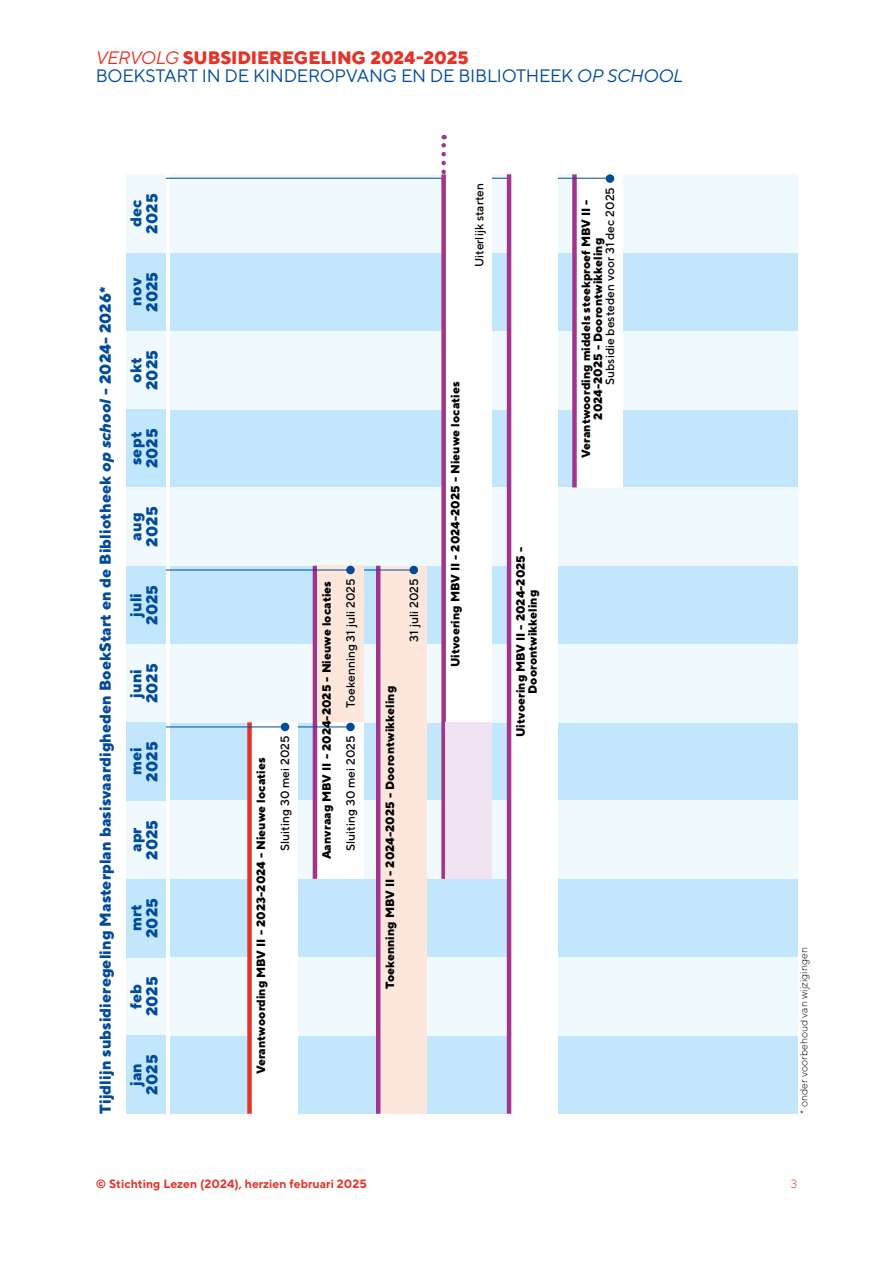
<style>
.page{position:relative;width:893px;height:1263px;background:#fff}
.page>*{position:absolute;margin:0;border:0;box-sizing:border-box;transform-origin:0 0}
.Labelkopje{font:18px "TT Norms";letter-spacing:-.015em;color:#004b9c}
.Labelkopje-2{font:800 18px "TT Norms";letter-spacing:-.005em;color:#e63328}
._2_Heading{font:800 15.75px "TT Norms";color:#004b9c}
.Tabel_extrabold_GROOT{font:800 15.75px "TT Norms";color:#004b9c}
.Tabel_medium{font:800 12px/12px "TT Norms";color:#000;text-align:center}
.Tabel_medium-2{font:500 12px "TT Norms";color:#000}
.t1{font:700 12px "TT Norms";color:#e63328}
.t2{font:300 12px "TT Norms";color:#e63328}
.Tabel_medium-3{font:300 10.5px "TT Norms";color:#000}
.s1{font-weight:400;font-style:italic}
.s2{font-style:italic}
</style>
<div class="page">
<div style="left:170px;top:1035px;width:627px;height:79px;background:#c2e6fb"></div>
<div style="left:170px;top:722px;width:627px;height:78px;background:#c2e6fb"></div>
<div style="left:170px;top:409px;width:627px;height:78px;background:#c2e6fb"></div>
<div style="left:170px;top:253px;width:627px;height:78px;background:#c2e6fb"></div>
<div style="left:170px;top:879px;width:627px;height:78px;background:#c2e6fb"></div>
<div style="left:170px;top:566px;width:627px;height:78px;background:#c2e6fb"></div>
<div style="left:126px;top:253px;width:40px;height:78px;background:#c2e6fb"></div>
<div style="left:126px;top:566px;width:40px;height:78px;background:#c2e6fb"></div>
<div style="left:126px;top:957px;width:40px;height:78px;background:#f0f9fe"></div>
<div style="left:170px;top:957px;width:627px;height:78px;background:#f0f9fe"></div>
<div style="left:170px;top:644px;width:627px;height:78px;background:#f0f9fe"></div>
<div style="left:170px;top:331px;width:627px;height:78px;background:#f0f9fe"></div>
<div style="left:170px;top:174px;width:627px;height:79px;background:#f0f9fe"></div>
<div style="left:170px;top:800px;width:627px;height:79px;background:#f0f9fe"></div>
<div style="left:170px;top:487px;width:627px;height:79px;background:#f0f9fe"></div>
<div style="left:126px;top:331px;width:40px;height:78px;background:#f0f9fe"></div>
<div style="left:126px;top:644px;width:40px;height:78px;background:#f0f9fe"></div>
<div style="left:126px;top:800px;width:40px;height:79px;background:#f0f9fe"></div>
<div style="left:126px;top:174px;width:40px;height:79px;background:#f0f9fe"></div>
<div style="left:126px;top:1035px;width:40px;height:79px;background:#c2e6fb"></div>
<div style="left:126px;top:879px;width:40px;height:78px;background:#c2e6fb"></div>
<div style="left:126px;top:409px;width:40px;height:78px;background:#c2e6fb"></div>
<div style="left:126px;top:487px;width:40px;height:79px;background:#f0f9fe"></div>
<div style="left:126px;top:722px;width:40px;height:78px;background:#c2e6fb"></div>
<svg style="left:441px;top:135px;width:5px;height:37px"></svg>
<div style="left:250px;top:722px;width:48px;height:392px;background:#fff"></div>
<div style="left:315px;top:566px;width:48px;height:313px;background:#fff"></div>
<div style="left:378px;top:566px;width:48px;height:548px;background:#fde6dc"></div>
<div style="left:574px;top:174px;width:49px;height:313px;background:#fff"></div>
<div style="left:247px;top:722px;width:5px;height:392px;background:#e63328"></div>
<hr style="left:313px;top:566px;width:4px;height:313px;background:#a2358b">
<hr style="left:376px;top:566px;width:4px;height:548px;background:#a2358b">
<div style="left:572px;top:174px;width:5px;height:313px;background:#a2358b"></div>
<hr style="left:166px;top:726px;width:121px;height:1px;background:#004b9c">
<hr style="left:363px;top:570px;width:51px;height:1px;background:#004b9c">
<hr style="left:166px;top:178px;width:444px;height:1px;background:#004b9c">
<hr style="left:298px;top:726px;width:52px;height:1px;background:#004b9c">
<div style="left:281px;top:723px;width:8px;height:8px;background:#004b9c;border-radius:50%"></div>
<div style="left:346px;top:723px;width:9px;height:8px;background:#004b9c;border-radius:50%"></div>
<div style="left:409px;top:566px;width:9px;height:8px;background:#004b9c;border-radius:50%"></div>
<div style="left:606px;top:174px;width:8px;height:9px;background:#004b9c;border-radius:50%"></div>
<div style="left:317px;top:566px;width:46px;height:156px;background:#fde6dc"></div>
<div style="left:509px;top:174px;width:48px;height:940px;background:#fff"></div>
<div style="left:444px;top:174px;width:48px;height:705px;background:#fff"></div>
<hr style="left:507px;top:174px;width:4px;height:940px;background:#a2358b">
<div style="left:441px;top:174px;width:5px;height:705px;background:#a2358b"></div>
<div style="left:446px;top:722px;width:46px;height:157px;background:#efe3f1"></div>
<div style="left:346px;top:566px;width:9px;height:8px;background:#004b9c;border-radius:50%"></div>
<hr style="left:166px;top:570px;width:184px;height:1px;background:#004b9c">
<p class="Labelkopje-2" style="left:96px;top:46px;width:375px"><span class="s1">VERVOLG</span> SUBSIDIEREGELING 2024-2025</p>
<p class="Labelkopje" style="left:96px;top:64px;width:589px">BOEKSTART IN DE KINDEROPVANG EN DE BIBLIOTHEEK <span class="s2">OP SCHOOL</span></p>
<p class="_2_Heading" style="left:95px;top:1114px;width:829px;rotate:-90deg">Tijdlijn subsidieregeling Masterplan basisvaardigheden BoekStart en de Bibliotheek <span class="s2">op school</span> - 2024- 2026*</p>
<p class="Tabel_extrabold_GROOT" style="left:126px;top:227px;width:29px;rotate:-90deg">dec</p>
<p class="Tabel_extrabold_GROOT" style="left:142px;top:234px;width:42px;rotate:-90deg">2025</p>
<p class="Tabel_extrabold_GROOT" style="left:126px;top:306px;width:29px;rotate:-90deg">nov</p>
<p class="Tabel_extrabold_GROOT" style="left:142px;top:312px;width:42px;rotate:-90deg">2025</p>
<p class="Tabel_extrabold_GROOT" style="left:126px;top:383px;width:27px;rotate:-90deg">okt</p>
<p class="Tabel_extrabold_GROOT" style="left:142px;top:390px;width:42px;rotate:-90deg">2025</p>
<p class="Tabel_extrabold_GROOT" style="left:126px;top:465px;width:35px;rotate:-90deg">sept</p>
<p class="Tabel_extrabold_GROOT" style="left:142px;top:468px;width:42px;rotate:-90deg">2025</p>
<p class="Tabel_extrabold_GROOT" style="left:126px;top:541px;width:30px;rotate:-90deg">aug</p>
<p class="Tabel_extrabold_GROOT" style="left:142px;top:547px;width:42px;rotate:-90deg">2025</p>
<p class="Tabel_extrabold_GROOT" style="left:126px;top:617px;width:25px;rotate:-90deg">juli</p>
<p class="Tabel_extrabold_GROOT" style="left:142px;top:625px;width:42px;rotate:-90deg">2025</p>
<p class="Tabel_extrabold_GROOT" style="left:126px;top:697px;width:30px;rotate:-90deg">juni</p>
<p class="Tabel_extrabold_GROOT" style="left:142px;top:703px;width:42px;rotate:-90deg">2025</p>
<p class="Tabel_extrabold_GROOT" style="left:126px;top:775px;width:29px;rotate:-90deg">mei</p>
<p class="Tabel_extrabold_GROOT" style="left:142px;top:781px;width:42px;rotate:-90deg">2025</p>
<p class="Tabel_extrabold_GROOT" style="left:126px;top:852px;width:26px;rotate:-90deg">apr</p>
<p class="Tabel_extrabold_GROOT" style="left:142px;top:860px;width:42px;rotate:-90deg">2025</p>
<p class="Tabel_extrabold_GROOT" style="left:126px;top:931px;width:28px;rotate:-90deg">mrt</p>
<p class="Tabel_extrabold_GROOT" style="left:142px;top:938px;width:42px;rotate:-90deg">2025</p>
<p class="Tabel_extrabold_GROOT" style="left:126px;top:1009px;width:27px;rotate:-90deg">feb</p>
<p class="Tabel_extrabold_GROOT" style="left:142px;top:1016px;width:42px;rotate:-90deg">2025</p>
<p class="Tabel_extrabold_GROOT" style="left:126px;top:1086px;width:24px;rotate:-90deg">jan</p>
<p class="Tabel_extrabold_GROOT" style="left:142px;top:1094px;width:42px;rotate:-90deg">2025</p>
<p class="Tabel_medium-2" style="left:472px;top:267px;width:85px;rotate:-90deg">Uiterlijk starten</p>
<p class="Tabel_medium" style="left:255px;top:1074px;width:318px;rotate:-90deg">Verantwoording MBV II - 2023-2024 - Nieuwe locaties</p>
<p class="Tabel_medium-2" style="left:278px;top:851px;width:117px;rotate:-90deg">Sluiting 30 mei 2025</p>
<p class="Tabel_medium" style="left:320px;top:859px;width:280px;rotate:-90deg">Aanvraag MBV II - 2024-2025 - Nieuwe locaties</p>
<p class="Tabel_medium-2" style="left:343px;top:708px;width:131px;rotate:-90deg">Toekenning 31 juli 2025</p>
<p class="Tabel_medium-2" style="left:406px;top:641px;width:64px;rotate:-90deg">31 juli 2025</p>
<p class="Tabel_medium" style="left:383px;top:989px;width:305px;rotate:-90deg">Toekenning MBV II - 2024-2025 - Doorontwikkeling</p>
<p class="Tabel_medium-2" style="left:343px;top:851px;width:117px;rotate:-90deg">Sluiting 30 mei 2025</p>
<p class="Tabel_medium" style="left:449px;top:667px;width:287px;rotate:-90deg">Uitvoering MBV II - 2024-2025 - Nieuwe locaties</p>
<p class="Tabel_medium" style="left:514px;top:737px;width:192px;rotate:-90deg">Uitvoering MBV II - 2024-2025 -<br>Doorontwikkeling</p>
<p class="Tabel_medium-2" style="left:603px;top:385px;width:199px;rotate:-90deg">Subsidie besteden voor 31 dec 2025</p>
<p class="Tabel_medium" style="left:580px;top:458px;width:260px;rotate:-90deg">Verantwoording middels steekproef MBV II -<br>2024-2025 - Doorontwikkeling</p>
<p class="Tabel_medium-3" style="left:797px;top:1114px;width:168px;rotate:-90deg">* onder voorbehoud van wijzigingen</p>
<p class="t1" style="left:96px;top:1176px;width:273px">© Stichting Lezen (2024), herzien februari 2025</p>
<p class="t2" style="left:791px;top:1176px;width:8px">3</p>
</div>
